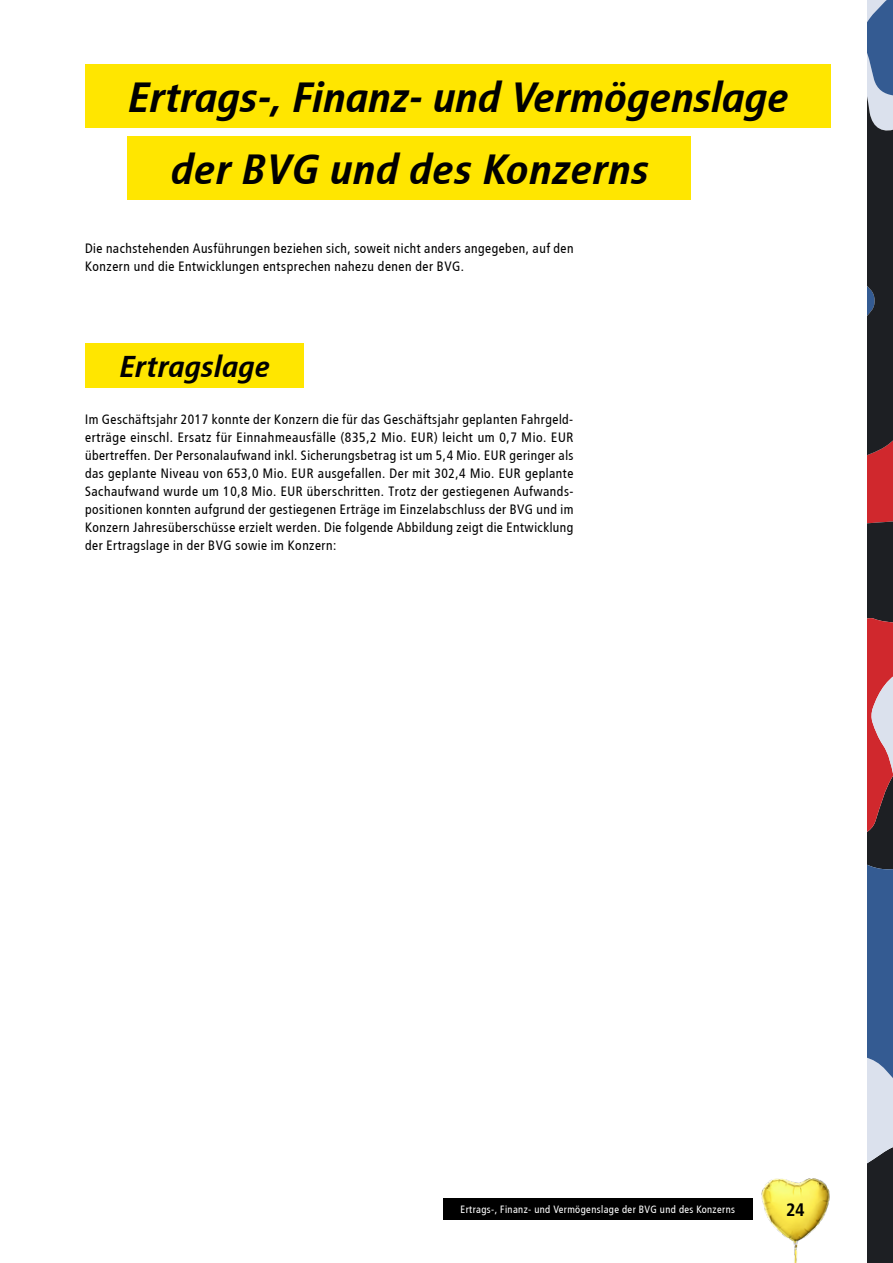
<style>
.page{position:relative;width:893px;height:1263px;background:#fff}
.page>*{position:absolute;margin:0;border:0;box-sizing:border-box;transform-origin:0 0}
.t1{font:italic 700 42px/72.3px "Transit";letter-spacing:-.01em;color:#000}
.t2{font:italic 700 30px "Transit";color:#000}
.t3{font:700 18px "Transit";color:#000}
.t4{font:13.5px/18px "Transit";color:#000}
.t5{font:10.5px "Transit";color:#fff}
</style>
<div class="page">
<div style="left:85px;top:343px;width:219px;height:45px;background:#ffe600"></div>
<div style="left:85px;top:64px;width:746px;height:64px;background:#ffe600"></div>
<div style="left:128px;top:136px;width:563px;height:64px;background:#ffe600"></div>
<img style="left:761px;top:1178px;width:69px;height:85px">
<div style="left:443px;top:1198px;width:310px;height:21px;background:#000"></div>
<svg style="left:867px;top:0;width:26px;height:1263px;background:#5c4a5a"></svg>
<h1 class="t1" style="left:170px;top:61px;width:620px;text-indent:-43px">Ertrags-, Finanz- und Vermögenslage der BVG und des Konzerns</h1>
<p class="t4" style="left:85px;top:239px;width:491px">Die nachstehenden Ausführungen beziehen sich, soweit nicht anders angegeben, auf den<br>Konzern und die Entwicklungen entsprechen nahezu denen der BVG.</p>
<h2 class="t2" style="left:119px;top:349px;width:152px">Ertragslage</h2>
<p class="t4" style="left:85px;top:410px;width:491px;text-align:justify">Im Geschäftsjahr 2017 konnte der Konzern die für das Geschäftsjahr geplanten Fahrgeld&shy;erträge einschl. Ersatz für Einnahmeausfälle (835,2 Mio. EUR) leicht um 0,7 Mio. EUR übertreffen. Der Personalaufwand inkl. Sicherungsbetrag ist um 5,4 Mio. EUR geringer als das geplante Niveau von 653,0 Mio. EUR ausgefallen. Der mit 302,4 Mio. EUR geplante Sachaufwand wurde um 10,8 Mio. EUR überschritten. Trotz der gestiegenen Aufwands&shy;positionen konnten aufgrund der gestiegenen Erträge im Einzelabschluss der BVG und im Konzern Jahresüberschüsse erzielt werden. Die folgende Abbildung zeigt die Entwicklung der Ertragslage in der BVG sowie im Konzern:</p>
<p class="t5" style="left:461px;top:1203px;width:276px">Ertrags-, Finanz- und Vermögenslage der BVG und des Konzerns</p>
<h3 class="t3" style="left:786px;top:1199px;width:20px">24</h3>
</div>
